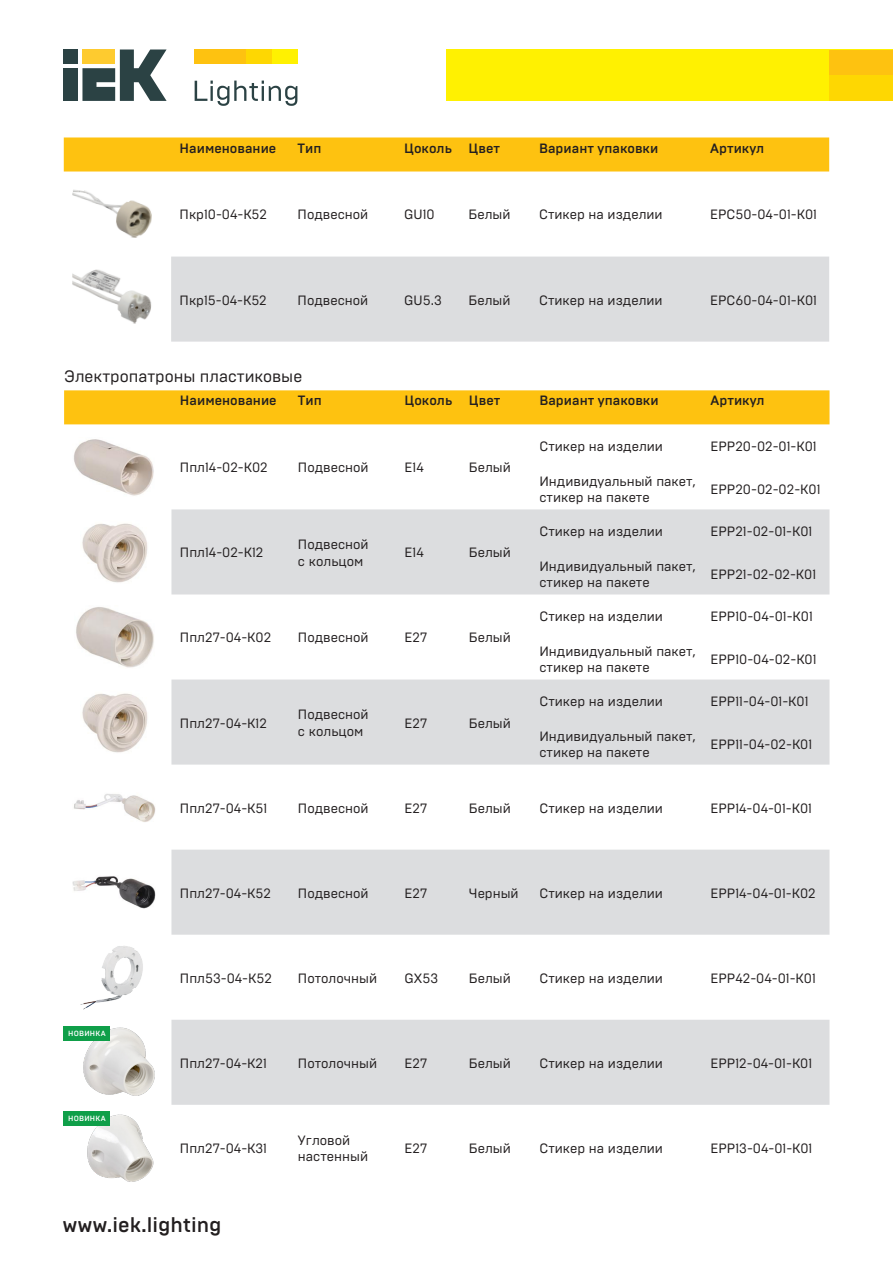
<style>
.page{position:relative;width:893px;height:1263px;background:#fff}
.page>*{position:absolute;margin:0;border:0;box-sizing:border-box;transform-origin:0 0}
.t1{font:500 21px "Brutal Type";color:#231f20}
.текст_11{font:16.5px "Brutal Type";color:#231f20}
.tab-text{font:13.5px/16.2px "Brutal Type";color:#231f20}
.tab-text-2{font:500 13.5px "Brutal Type";color:#231f20}
.Хит_Новинка{font:500 7.5px "Brutal Type";letter-spacing:.025em;color:#fff}
</style>
<div class="page">
<div style="left:446px;top:50px;width:447px;height:51px;background:#fff101"></div>
<div style="left:829px;top:50px;width:64px;height:25px;background:#fec210"></div>
<div style="left:829px;top:75px;width:64px;height:26px;background:#fed702"></div>
<div style="left:246px;top:50px;width:26px;height:14px;background:#fed702"></div>
<div style="left:272px;top:50px;width:25px;height:14px;background:#fff101"></div>
<div style="left:195px;top:50px;width:51px;height:14px;background:#fec210"></div>
<div style="left:64px;top:68px;width:14px;height:33px;background:#2b4244"></div>
<div style="left:64px;top:50px;width:14px;height:14px;background:#2b4244"></div>
<svg style="left:82px;top:50px;width:85px;height:51px"></svg>
<svg style="left:195px;top:81px;width:102px;height:25px"></svg>
<div style="left:64px;top:137px;width:765px;height:34px;background:#fec210"></div>
<div style="left:171px;top:257px;width:658px;height:85px;background:#dcdddf"></div>
<img style="left:72px;top:189px;width:80px;height:49px">
<img style="left:72px;top:269px;width:80px;height:55px">
<div style="left:64px;top:390px;width:765px;height:34px;background:#fec210"></div>
<svg style="left:171px;top:509px;width:658px;height:256px;fill:#dcdddf"></svg>
<svg style="left:171px;top:850px;width:658px;height:255px;fill:#dcdddf"></svg>
<img style="left:74px;top:439px;width:80px;height:57px">
<img style="left:82px;top:523px;width:66px;height:60px">
<img style="left:76px;top:607px;width:78px;height:61px">
<img style="left:82px;top:693px;width:66px;height:60px">
<img style="left:74px;top:794px;width:82px;height:28px">
<img style="left:73px;top:876px;width:83px;height:33px">
<img style="left:80px;top:946px;width:63px;height:63px">
<img style="left:82px;top:1027px;width:73px;height:69px">
<img style="left:87px;top:1114px;width:67px;height:68px">
<div style="left:64px;top:1111px;width:46px;height:15px;background:#0f9f49"></div>
<div style="left:64px;top:1026px;width:46px;height:14px;background:#0f9f49"></div>
<p class="tab-text-2" style="left:180px;top:140px;width:98px">Наименование</p>
<p class="tab-text-2" style="left:298px;top:140px;width:25px">Тип</p>
<p class="tab-text-2" style="left:404px;top:140px;width:49px">Цоколь</p>
<p class="tab-text-2" style="left:469px;top:140px;width:33px">Цвет</p>
<p class="tab-text-2" style="left:539px;top:140px;width:121px">Вариант упаковки</p>
<p class="tab-text-2" style="left:710px;top:140px;width:56px">Артикул</p>
<p class="tab-text" style="left:180px;top:207px;width:89px">Пкр10-04-К52</p>
<p class="tab-text" style="left:298px;top:207px;width:72px">Подвесной</p>
<p class="tab-text" style="left:404px;top:207px;width:32px">GU10</p>
<p class="tab-text" style="left:469px;top:207px;width:43px">Белый</p>
<p class="tab-text" style="left:539px;top:207px;width:125px">Стикер на изделии</p>
<p class="tab-text" style="left:710px;top:207px;width:108px">EPC50-04-01-K01</p>
<p class="tab-text" style="left:180px;top:292px;width:89px">Пкр15-04-К52</p>
<p class="tab-text" style="left:298px;top:292px;width:72px">Подвесной</p>
<p class="tab-text" style="left:404px;top:292px;width:39px">GU5.3</p>
<p class="tab-text" style="left:469px;top:292px;width:43px">Белый</p>
<p class="tab-text" style="left:539px;top:292px;width:125px">Стикер на изделии</p>
<p class="tab-text" style="left:710px;top:292px;width:108px">EPC60-04-01-K01</p>
<p class="текст_11" style="left:64px;top:367px;width:240px">Электропатроны пластиковые</p>
<p class="tab-text-2" style="left:180px;top:393px;width:98px">Наименование</p>
<p class="tab-text-2" style="left:298px;top:393px;width:25px">Тип</p>
<p class="tab-text-2" style="left:405px;top:393px;width:49px">Цоколь</p>
<p class="tab-text-2" style="left:469px;top:393px;width:33px">Цвет</p>
<p class="tab-text-2" style="left:539px;top:393px;width:121px">Вариант упаковки</p>
<p class="tab-text-2" style="left:711px;top:393px;width:56px">Артикул</p>
<p class="tab-text" style="left:180px;top:459px;width:89px">Ппл14-02-К02</p>
<p class="tab-text" style="left:298px;top:459px;width:72px">Подвесной</p>
<p class="tab-text" style="left:405px;top:459px;width:21px">Е14</p>
<p class="tab-text" style="left:469px;top:459px;width:43px">Белый</p>
<p class="tab-text" style="left:180px;top:545px;width:85px">Ппл14-02-К12</p>
<p class="tab-text" style="left:298px;top:536px;width:72px">Подвесной с кольцом</p>
<p class="tab-text" style="left:405px;top:545px;width:21px">Е14</p>
<p class="tab-text" style="left:469px;top:545px;width:43px">Белый</p>
<p class="tab-text" style="left:180px;top:630px;width:93px">Ппл27-04-К02</p>
<p class="tab-text" style="left:298px;top:630px;width:72px">Подвесной</p>
<p class="tab-text" style="left:405px;top:630px;width:24px">Е27</p>
<p class="tab-text" style="left:469px;top:630px;width:43px">Белый</p>
<p class="tab-text" style="left:180px;top:715px;width:88px">Ппл27-04-К12</p>
<p class="tab-text" style="left:298px;top:706px;width:72px">Подвесной с кольцом</p>
<p class="tab-text" style="left:405px;top:715px;width:24px">Е27</p>
<p class="tab-text" style="left:469px;top:715px;width:43px">Белый</p>
<p class="tab-text" style="left:539px;top:438px;width:125px">Стикер на изделии</p>
<p class="tab-text" style="left:711px;top:438px;width:108px">EPP20-02-01-K01</p>
<p class="tab-text" style="left:539px;top:473px;width:158px">Индивидуальный пакет, стикер на пакете</p>
<p class="tab-text" style="left:711px;top:481px;width:111px">EPP20-02-02-K01</p>
<p class="tab-text" style="left:539px;top:523px;width:125px">Стикер на изделии</p>
<p class="tab-text" style="left:711px;top:523px;width:103px">EPP21-02-01-K01</p>
<p class="tab-text" style="left:539px;top:558px;width:158px">Индивидуальный пакет, стикер на пакете</p>
<p class="tab-text" style="left:711px;top:566px;width:107px">EPP21-02-02-K01</p>
<p class="tab-text" style="left:539px;top:608px;width:125px">Стикер на изделии</p>
<p class="tab-text" style="left:711px;top:608px;width:104px">EPP10-04-01-K01</p>
<p class="tab-text" style="left:539px;top:643px;width:158px">Индивидуальный пакет, стикер на пакете</p>
<p class="tab-text" style="left:711px;top:651px;width:107px">EPP10-04-02-K01</p>
<p class="tab-text" style="left:539px;top:693px;width:125px">Стикер на изделии</p>
<p class="tab-text" style="left:711px;top:693px;width:99px">EPP11-04-01-K01</p>
<p class="tab-text" style="left:539px;top:728px;width:158px">Индивидуальный пакет, стикер на пакете</p>
<p class="tab-text" style="left:711px;top:736px;width:103px">EPP11-04-02-K01</p>
<p class="tab-text" style="left:180px;top:800px;width:89px">Ппл27-04-К51</p>
<p class="tab-text" style="left:298px;top:800px;width:72px">Подвесной</p>
<p class="tab-text" style="left:405px;top:800px;width:24px">Е27</p>
<p class="tab-text" style="left:469px;top:800px;width:43px">Белый</p>
<p class="tab-text" style="left:539px;top:800px;width:125px">Стикер на изделии</p>
<p class="tab-text" style="left:711px;top:800px;width:103px">EPP14-04-01-K01</p>
<p class="tab-text" style="left:180px;top:885px;width:93px">Ппл27-04-К52</p>
<p class="tab-text" style="left:298px;top:885px;width:72px">Подвесной</p>
<p class="tab-text" style="left:405px;top:885px;width:24px">Е27</p>
<p class="tab-text" style="left:469px;top:885px;width:51px">Черный</p>
<p class="tab-text" style="left:539px;top:885px;width:125px">Стикер на изделии</p>
<p class="tab-text" style="left:711px;top:885px;width:107px">EPP14-04-01-K02</p>
<p class="Хит_Новинка" style="left:68px;top:1029px;width:39px">НОВИНКА</p>
<p class="Хит_Новинка" style="left:68px;top:1114px;width:39px">НОВИНКА</p>
<p class="tab-text" style="left:180px;top:970px;width:93px">Ппл53-04-К52</p>
<p class="tab-text" style="left:298px;top:970px;width:81px">Потолочный</p>
<p class="tab-text" style="left:405px;top:970px;width:35px">GX53</p>
<p class="tab-text" style="left:469px;top:970px;width:43px">Белый</p>
<p class="tab-text" style="left:539px;top:970px;width:125px">Стикер на изделии</p>
<p class="tab-text" style="left:711px;top:970px;width:107px">EPP42-04-01-K01</p>
<p class="tab-text" style="left:180px;top:1055px;width:88px">Ппл27-04-К21</p>
<p class="tab-text" style="left:298px;top:1055px;width:81px">Потолочный</p>
<p class="tab-text" style="left:405px;top:1055px;width:24px">Е27</p>
<p class="tab-text" style="left:469px;top:1055px;width:43px">Белый</p>
<p class="tab-text" style="left:539px;top:1055px;width:125px">Стикер на изделии</p>
<p class="tab-text" style="left:711px;top:1055px;width:103px">EPP12-04-01-K01</p>
<p class="tab-text" style="left:180px;top:1140px;width:89px">Ппл27-04-К31</p>
<p class="tab-text" style="left:298px;top:1132px;width:72px">Угловой настенный</p>
<p class="tab-text" style="left:405px;top:1140px;width:24px">Е27</p>
<p class="tab-text" style="left:469px;top:1140px;width:43px">Белый</p>
<p class="tab-text" style="left:539px;top:1140px;width:125px">Стикер на изделии</p>
<p class="tab-text" style="left:711px;top:1140px;width:103px">EPP13-04-01-K01</p>
<h1 class="t1" style="left:62px;top:1212px;width:161px">www.iek.lighting</h1>
</div>
